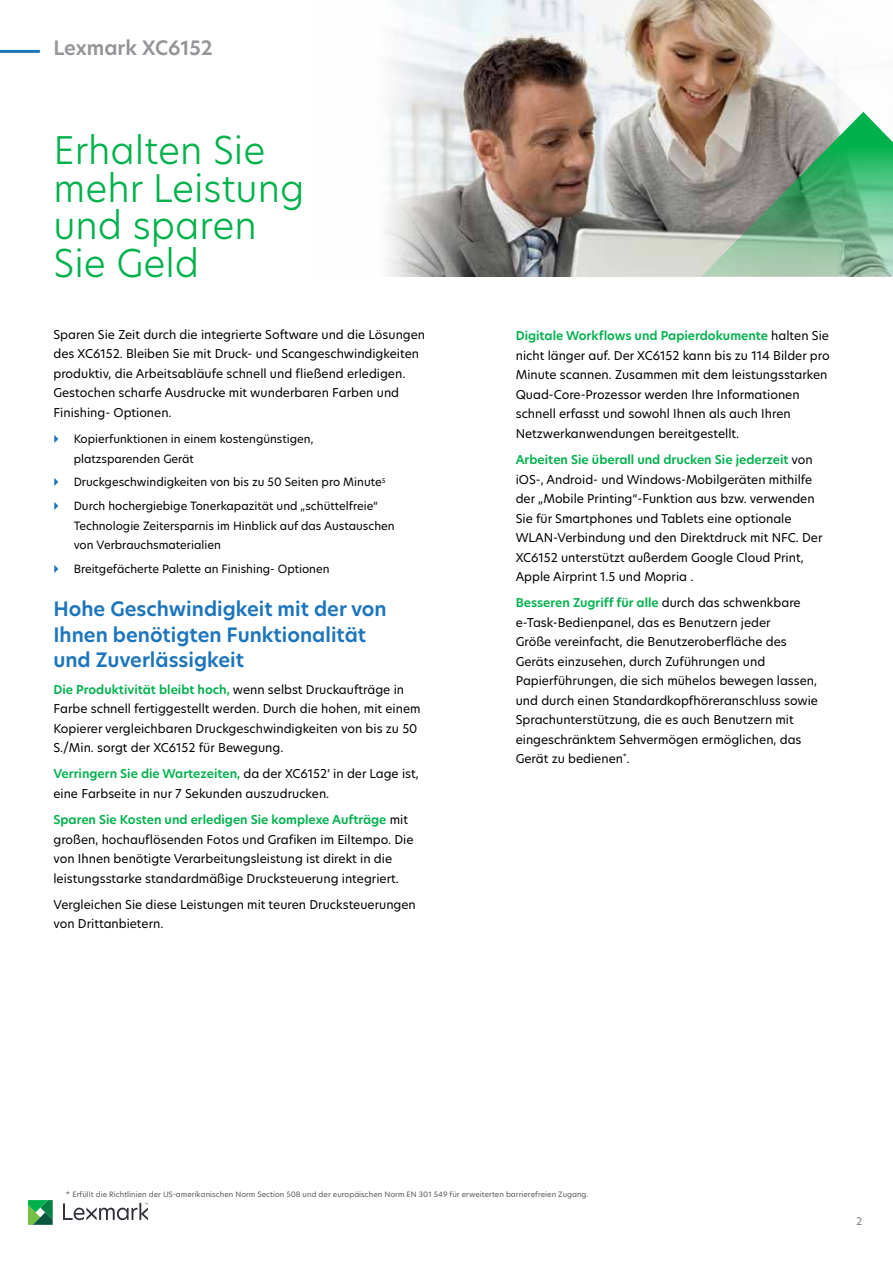
<style>
.page{position:relative;width:893px;height:1263px;background:#fff}
.page>*{position:absolute;margin:0;border:0;box-sizing:border-box;transform-origin:0 0}
.t1{font:300 37.5px/37.5px "TP Hero";color:#00b14c}
.t2{font:600 19.5px/25.5px "TP Hero";color:#1c75bc}
.t3{font:600 19.5px "TP Hero";color:#939598}
.t4{font:12px/19.5px "TP Hero";color:#000}
.t5{font:11.25px/19.5px "TP Hero";color:#000}
.t6{font:10.5px "TP Hero";color:#7e7e85}
.t7{font:7.2px "TP Hero";color:#58595b}
.s1{font-weight:600;color:#00b14c}
</style>
<div class="page">
<img style="left:384px;top:0;width:317px;height:276px">
<img style="left:701px;top:0;width:192px;height:276px">
<svg style="left:63px;top:1203px;width:85px;height:17px"></svg>
<svg style="left:28px;top:1200px;width:25px;height:25px"></svg>
<hr style="left:0;top:50px;width:40px;height:3px;background:#1c75bc">
<h2 class="t3" style="left:53px;top:35px;width:161px">Lexmark XC6152</h2>
<h1 class="t1" style="left:53px;top:131px;width:252px">Erhalten Sie mehr Leistung und sparen<br>Sie Geld</h1>
<p class="t4" style="left:53px;top:324px;width:373px">Sparen Sie Zeit durch die integrierte Software und die Lösungen des XC6152. Bleiben Sie mit Druck- und Scangeschwindigkeiten produktiv, die Arbeitsabläufe schnell und fließend erledigen.<br>Gestochen scharfe Ausdrucke mit wunderbaren Farben und Finishing- Optionen.</p>
<p class="t5" style="left:74px;top:429px;width:241px">Kopierfunktionen in einem kostengünstigen, platzsparenden Gerät</p>
<p class="t5" style="left:74px;top:470px;width:313px;line-height:23.9px">Druckgeschwindigkeiten von bis zu 50 Seiten pro Minute<sup>5<br></sup>Durch hochergiebige Tonerkapazität und „schüttelfreie“</p>
<p class="t5" style="left:74px;top:516px;width:322px">Technologie Zeitersparnis im Hinblick auf das Austauschen von Verbrauchsmaterialien</p>
<p class="t5" style="left:74px;top:559px;width:257px">Breitgefächerte Palette an Finishing- Optionen</p>
<h2 class="t2" style="left:53px;top:596px;width:335px">Hohe Geschwindigkeit mit der von<br>Ihnen benötigten Funktionalität und Zuverlässigkeit</h2>
<p class="t4" style="left:53px;top:679px;width:369px"><span class="s1">Die Produktivität bleibt hoch,</span> wenn selbst Druckaufträge in Farbe schnell fertiggestellt werden. Durch die hohen, mit einem Kopierer vergleichbaren Druckgeschwindigkeiten von bis zu 50<br>S./Min. sorgt der XC6152 für Bewegung.</p>
<p class="t4" style="left:53px;top:764px;width:367px"><span class="s1">Verringern Sie die Wartezeiten,</span> da der XC6152’ in der Lage ist, eine Farbseite in nur 7 Sekunden auszudrucken.</p>
<p class="t4" style="left:53px;top:810px;width:362px"><span class="s1">Sparen Sie Kosten und erledigen Sie komplexe Aufträge</span> mit großen, hochauflösenden Fotos und Grafiken im Eiltempo. Die von Ihnen benötigte Verarbeitungsleistung ist direkt in die leistungsstarke standardmäßige Drucksteuerung integriert.</p>
<p class="t4" style="left:53px;top:894px;width:364px">Vergleichen Sie diese Leistungen mit teuren Drucksteuerungen von Drittanbietern.</p>
<p class="t4" style="left:516px;top:326px;width:315px"><span class="s1">Digitale Workflows und Papierdokumente</span> halten Sie nicht länger auf. Der XC6152 kann bis zu 114 Bilder pro Minute scannen. Zusammen mit dem leistungsstarken Quad-Core-Prozessor werden Ihre Informationen schnell erfasst und sowohl Ihnen als auch Ihren Netzwerkanwendungen bereitgestellt.</p>
<p class="t4" style="left:516px;top:450px;width:308px"><span class="s1">Arbeiten Sie überall und drucken Sie jederzeit</span> von iOS-, Android- und Windows-Mobilgeräten mithilfe der „Mobile Printing“-Funktion aus bzw. verwenden Sie für Smartphones und Tablets eine optionale WLAN-Verbindung und den Direktdruck mit NFC. Der XC6152 unterstützt außerdem Google Cloud Print, Apple Airprint 1.5 und Mopria .</p>
<p class="t4" style="left:516px;top:593px;width:304px"><span class="s1">Besseren Zugriff für alle</span> durch das schwenkbare e-Task-Bedienpanel, das es Benutzern jeder<br>Größe vereinfacht, die Benutzeroberfläche des Geräts einzusehen, durch Zuführungen und Papierführungen, die sich mühelos bewegen lassen, und durch einen Standardkopfhöreranschluss sowie Sprachunterstützung, die es auch Benutzern mit eingeschränktem Sehvermögen ermöglichen, das Gerät zu bedienen<sup>*</sup>.</p>
<p class="t7" style="left:66px;top:1189px;width:524px">* Erfüllt die Richtlinien der US-amerikanischen Norm Section 508 und der europäischen Norm EN 301 549 für erweiterten barrierefreien Zugang.</p>
<p class="t6" style="left:856px;top:1214px;width:8px">2</p>
</div>
